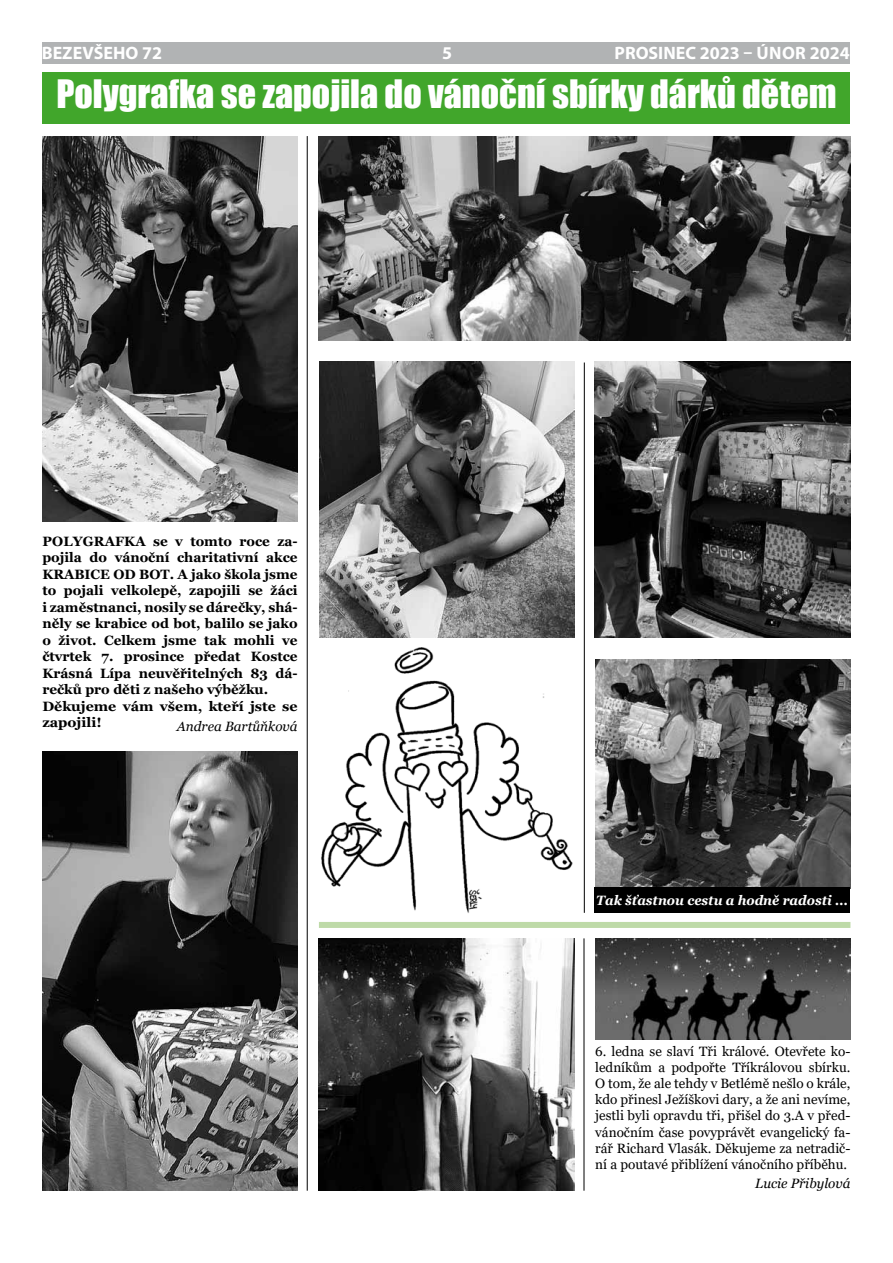
<style>
.page{position:relative;width:893px;height:1263px;background:#fff}
.page>*{position:absolute;margin:0;border:0;box-sizing:border-box;transform-origin:0 0}
.t1{font:36px "Impact";color:#fff}
.t2{font:700 18px "Myriad Pro";color:#fff}
.t3{font:700 13.5px/16.5px "Georgia";color:#000}
.t4{font:13.5px/16.2px "Georgia";color:#000;text-align:justify}
.t5{font:italic 700 13.5px "Georgia";color:#fff;scale:.96 1}
.t6{font:italic 13.5px "Georgia";color:#000}
</style>
<div class="page">
<div style="left:42px;top:43px;width:808px;height:21px;background:#b1b3b4"></div>
<div style="left:43px;top:72px;width:807px;height:51px;background:#41a62b"></div>
<img style="left:595px;top:361px;width:255px;height:277px">
<img style="left:43px;top:751px;width:255px;height:440px">
<img style="left:43px;top:136px;width:255px;height:385px">
<img style="left:595px;top:659px;width:255px;height:228px">
<img style="left:320px;top:361px;width:254px;height:277px">
<div style="left:594px;top:887px;width:256px;height:26px;background:#000"></div>
<hr style="left:307px;top:136px;width:1px;height:1055px;background:#000">
<hr style="left:584px;top:362px;width:1px;height:551px;background:#000">
<hr style="left:584px;top:938px;width:1px;height:253px;background:#000">
<img style="left:319px;top:136px;width:531px;height:204px">
<img style="left:319px;top:938px;width:255px;height:253px">
<div style="left:319px;top:922px;width:531px;height:6px;background:#bedaa8"></div>
<img style="left:595px;top:938px;width:255px;height:101px">
<img style="left:321px;top:647px;width:252px;height:266px">
<h2 class="t2" style="left:42px;top:41px;width:122px">BEZEVŠEHO 72</h2>
<h2 class="t2" style="left:442px;top:41px;width:11px">5</h2>
<h2 class="t2" style="left:615px;top:41px;width:237px">PROSINEC 2023 – ÚNO R 2024</h2>
<h1 class="t1" style="left:56px;top:66px;width:781px">Polygrafka se zapojila do vánoční sbírky dárků dětem</h1>
<p class="t3" style="left:43px;top:533px;width:94px">Po lygrafka</p>
<p class="t3" style="left:42px;top:533px;width:257px;text-indent:111px">se v tomto roce za&shy;pojila do vánoční charitativní akce<br>KRABICE OD BOT. A jako škola jsme to pojali velkolepě, zapojili se žáci i zaměstnanci, nosily se dárečky, shá&shy;něly se krabice od bot, balilo se jako o život. Celkem jsme tak mohli ve čtvrtek 7. prosince předat Kostce<br>Krásná Lípa neuvěřitelných 83 dá&shy;rečků pro děti z našeho výběžku.<br>Děkujeme vám všem, kteří jste se zapojili!</p>
<p class="t6" style="left:177px;top:718px;width:122px">Andrea Bartůňková</p>
<p class="t5" style="left:596px;top:891px;width:264px">Tak šťastnou cestu a hodně radosti ...</p>
<p class="t4" style="left:595px;top:1043px;width:257px">6. ledna se slaví Tři králové. Otevřete ko&shy;ledníkům a podpořte Tříkrálovou sbírku.<br>O tom, že ale tehdy v Betlémě nešlo o krále, kdo přinesl Ježíškovi dary, a že ani nevíme, jestli byli opravdu tři, přišel do 3.A v před&shy;vánočním čase povyprávět evangelický fa&shy;rář Richard Vlasák. Děkujeme za netradič&shy;ní a poutavé přiblížení vánočního příběhu.</p>
<p class="t6" style="left:755px;top:1175px;width:97px">Lucie Přibylová</p>
</div>
